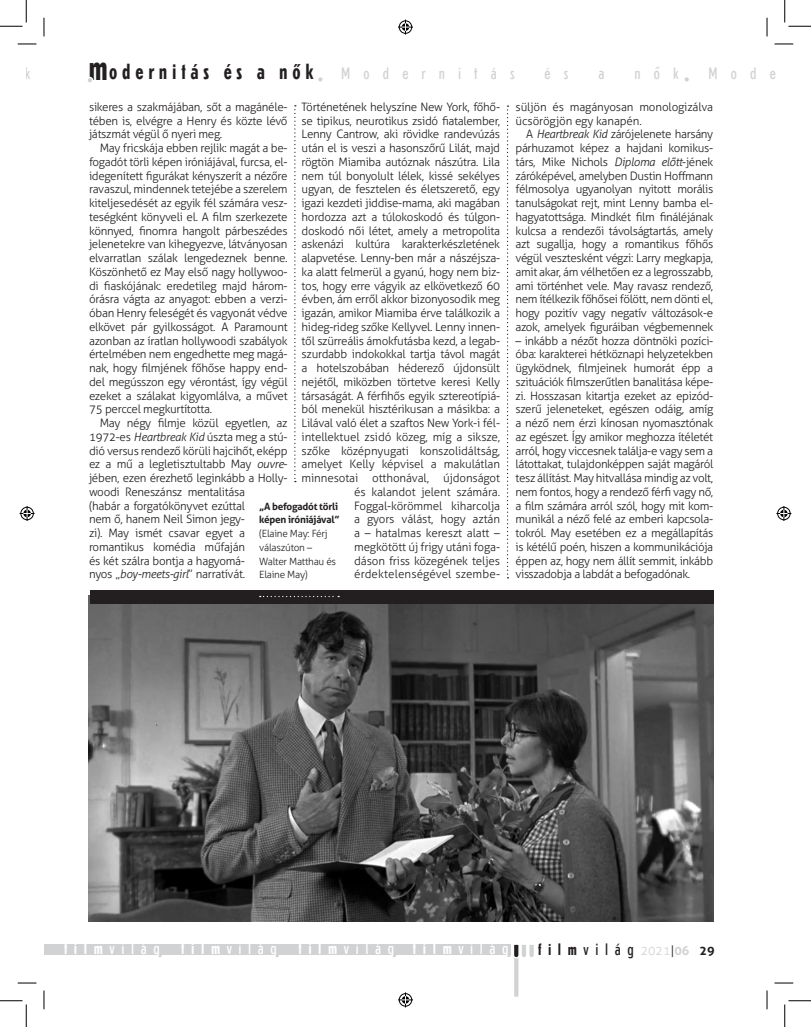
<style>
.page{position:relative;width:811px;height:1027px;background:#fff}
.page>*{position:absolute;margin:0;border:0;box-sizing:border-box;transform-origin:0 0}
.t1{font:700 condensed 21.75px "Erbar LT";letter-spacing:.22em;color:#231f20}
.t2{font:300 condensed 16.5px "Erbar LT";letter-spacing:.4em;color:#fff}
.t3{font:300 condensed 16.5px "Erbar LT";letter-spacing:.8em;color:#d1d2d4}
.t4{font:300 condensed 16.5px "Erbar LT";letter-spacing:.4em;color:#231f20}
.új_Filmvilág{font:300 11.62px/13.8px "Aller";letter-spacing:-.025em;color:#231f20;text-align:justify}
.t5{font:300 10px/13.8px "Aller";letter-spacing:-.025em;color:#231f20}
.s1{font-size:35px}
.s2{font-style:italic}
.s3{font-weight:700}
.s4{font-family:"Aller";font-stretch:normal;font-size:12.5px;color:#d1d2d4}
.s5{font-family:"Aller";font-stretch:normal;font-size:12.5px}
.s6{font-family:"Aller";font-weight:700;font-stretch:normal;font-size:12.5px;color:#d1d2d4}
.s7{font-family:"Aller";font-weight:700;font-stretch:normal;font-size:12.5px}
</style>
<div class="page">
<div style="left:86px;top:77px;width:7px;height:7px;border:1px solid #fff;border-radius:50%"></div>
<svg style="left:318px;top:77px;width:4px;height:5px"></svg>
<svg style="left:684px;top:77px;width:5px;height:5px"></svg>
<div style="left:44px;top:945px;width:467px;height:10px;background:#d1d2d4"></div>
<svg style="left:506px;top:944px;width:28px;height:53px"></svg>
<svg style="left:507px;top:106px;width:1px;height:472px"></svg>
<svg style="left:294px;top:105px;width:2px;height:377px"></svg>
<img style="left:89px;top:595px;width:625px;height:327px">
<div style="left:90px;top:590px;width:624px;height:13px;background:#231f20"></div>
<svg style="left:260px;top:596px;width:79px;height:1px"></svg>
<svg style="left:612px;top:916px;width:4px;height:4px"></svg>
<svg style="left:18px;top:43px;width:18px;height:2px"></svg>
<svg style="left:774px;top:43px;width:19px;height:2px"></svg>
<svg style="left:18px;top:982px;width:18px;height:2px"></svg>
<svg style="left:774px;top:982px;width:19px;height:2px"></svg>
<svg style="left:43px;top:18px;width:2px;height:18px"></svg>
<svg style="left:43px;top:990px;width:2px;height:19px"></svg>
<svg style="left:766px;top:18px;width:2px;height:18px"></svg>
<svg style="left:766px;top:990px;width:2px;height:19px"></svg>
<svg style="left:0;top:0;width:27px;height:27px"></svg>
<svg style="left:0;top:1000px;width:27px;height:27px"></svg>
<svg style="left:784px;top:0;width:27px;height:27px"></svg>
<svg style="left:784px;top:1000px;width:27px;height:27px"></svg>
<svg style="left:398px;top:20px;width:15px;height:15px"></svg>
<svg style="left:398px;top:992px;width:15px;height:15px"></svg>
<svg style="left:20px;top:506px;width:15px;height:15px"></svg>
<svg style="left:776px;top:506px;width:15px;height:15px"></svg>
<h2 class="t3" style="left:6px;top:64px;width:26px">o k</h2>
<h1 class="t1" style="left:89px;top:59px;width:226px"><span class="s1">m</span>odernitás és a nők</h1>
<h2 class="t3" style="left:341px;top:64px;width:175px">Modernitás</h2>
<h2 class="t3" style="left:545px;top:64px;width:25px">é s</h2>
<h2 class="t3" style="left:598px;top:64px;width:8px">a</h2>
<h2 class="t3" style="left:634px;top:64px;width:46px">nok</h2>
<h2 class="t3" style="left:708px;top:64px;width:105px">Modern</h2>
<p class="új_Filmvilág" style="left:302px;top:100px;width:200px;text-align:right">Történetének helyszíne New York, főhő&shy;se tipikus, neurotikus zsidó fiatalember, Lenny Cantrow, aki rövidke randevúzás után el is veszi a hasonszőrű Lilát, majd rögtön Miamiba autóznak nászútra. Lila nem túl bonyolult lélek, kissé sekélyes ugyan, de fesztelen és életszerető, egy igazi kezdeti jiddise-mama, aki magában hordozza azt a túlokoskodó és túlgon&shy;doskodó női létet, amely a metropolita askenázi kultúra karakterkészletének alapvetése. Lenny-ben már a nászéjsza&shy;ka alatt felmerül a gyanú, hogy nem biz&shy;tos, hogy erre vágyik az elkövetkező 60 évben, ám erről akkor bizonyosodik meg igazán, amikor Miamiba érve találkozik a hideg-rideg szőke Kellyvel. Lenny innen&shy;től szürreális ámokfutásba kezd, a legab&shy;szurdabb indokokkal tartja távol magát a hotelszobában héderező újdonsült nejétől, miközben törtetve keresi Kelly társaságát. A férfihős egyik sztereotípiá&shy;ból menekül hisztérikusan a másikba: a Lilával való élet a szaftos New York-i fél&shy;intellektuel zsidó közeg, míg a siksze, szőke középnyugati konszolidáltság, amelyet Kelly képvisel a makulátlan minnesotai otthonával, újdonságot és kalandot jelent számára.<br>Foggal-körömmel kiharcolja<br>a gyors válást, hogy aztán<br>a – hatalmas kereszt alatt – megkötött új frigy utáni foga-<br>dáson friss közegének teljes érdektelenségével szembe-</p>
<p class="új_Filmvilág" style="left:515px;top:100px;width:199px">süljön és magányosan monologizálva ücsörögjön egy kanapén.</p>
<p class="új_Filmvilág" style="left:89px;top:100px;width:200px">sikeres a szakmájában, sőt a magánéle&shy;tében is, elvégre a Henry és közte lévő játszmát végül ő nyeri meg.</p>
<p class="új_Filmvilág" style="left:89px;top:141px;width:200px;text-indent:11px">May fricskája ebben rejlik: magát a be&shy;fogadót törli képen iróniájával, furcsa, el&shy;idegenített figurákat kényszerít a nézőre ravaszul, mindennek tetejébe a szerelem kiteljesedését az egyik fél számára vesz&shy;teségként könyveli el. A film szerkezete könnyed, finomra hangolt párbeszédes jelenetekre van kihegyezve, látványosan elvarratlan szálak lengedeznek benne.<br>Köszönhető ez May első nagy hollywoo&shy;di fiaskójának: eredetileg majd három&shy;órásra vágta az anyagot: ebben a verzi&shy;óban Henry feleségét és vagyonát védve elkövet pár gyilkosságot. A Paramount azonban az íratlan hollywoodi szabályok értelmében nem engedhette meg magá&shy;nak, hogy filmjének főhőse happy end&shy;del megússzon egy vérontást, így végül ezeket a szálakat kigyomlálva, a művet 75 perccel megkurtította.</p>
<p class="új_Filmvilág" style="left:89px;top:416px;width:200px;text-align:left;text-indent:11px">May négy filmje közül egyetlen, az 1972-es <span class="s2">Heartbreak Kid</span> úszta meg a stú&shy;dió versus rendező körüli hajcihőt, eképp ez a mű a legletisztultabb May <span class="s2">ouvre&shy;</span>jében, ezen érezhető leginkább a Holly&shy;woodi Reneszánsz mentalitása<br>(habár a forgatókönyvet ezúttal<br>nem ő, hanem Neil Simon jegy-<br>zi). May ismét csavar egyet a romantikus komédia műfaján<br>és két szálra bontja a hagyomá-<br>nyos „<span class="s2">boy-meets-girl</span>” narratívát.</p>
<p class="új_Filmvilág" style="left:515px;top:127px;width:199px;text-indent:11px">A <span class="s2">Heartbreak Kid</span> zárójelenete harsány párhuzamot képez a hajdani komikus&shy;társ, Mike Nichols <span class="s2">Diploma előtt</span>-jének záróképével, amelyben Dustin Hoffmann félmosolya ugyanolyan nyitott morális tanulságokat rejt, mint Lenny bamba el&shy;hagyatottsága. Mindkét film fináléjának kulcsa a rendezői távolságtartás, amely azt sugallja, hogy a romantikus főhős végül vesztesként végzi: Larry megkapja, amit akar, ám vélhetően ez a legrosszabb, ami történhet vele. May ravasz rendező, nem ítélkezik főhősei fölött, nem dönti el, hogy pozitív vagy negatív változások-e azok, amelyek figuráiban végbemennek</p>
<p class="új_Filmvilág" style="left:515px;top:334px;width:199px">– inkább a nézőt hozza döntnöki pozíci&shy;óba: karakterei hétköznapi helyzetekben ügyködnek, filmjeinek humorát épp a szituációk filmszerűtlen banalitása képe&shy;zi. Hosszasan kitartja ezeket az epizód&shy;szerű jeleneteket, egészen odáig, amíg a néző nem érzi kínosan nyomasztónak az egészet. Így amikor meghozza ítéletét arról, hogy viccesnek találja-e vagy sem a látottakat, tulajdonképpen saját magáról tesz állítást. May hitvallása mindig az volt, nem fontos, hogy a rendező férfi vagy nő, a film számára arról szól, hogy mit kom&shy;munikál a néző felé az emberi kapcsola&shy;tokról. May esetében ez a megállapítás is kétélű poén, hiszen a kommunikációja éppen az, hogy nem állít semmit, inkább visszadobja a labdát a befogadónak.</p>
<p class="t5" style="left:259px;top:499px;width:82px"><span class="s3">„A befogadót törli képen iróniájával” </span>(Elaine May: Férj válaszúton –<br>Walter Matthau és<br>Elaine May)</p>
<h2 class="t2" style="left:64px;top:938px;width:97px"><span class="s3">film</span>világ</h2>
<h2 class="t2" style="left:181px;top:938px;width:97px"><span class="s3">film</span>világ</h2>
<h2 class="t2" style="left:298px;top:938px;width:212px"><span class="s3">film</span>világ <span class="s3">film</span>világ</h2>
<p class="t4" style="left:538px;top:939px;width:178px"><span class="s3">film</span>világ <span class="s4">2021</span><span class="s5">|</span><span class="s6">06</span> <span class="s7">29</span></p>
</div>
